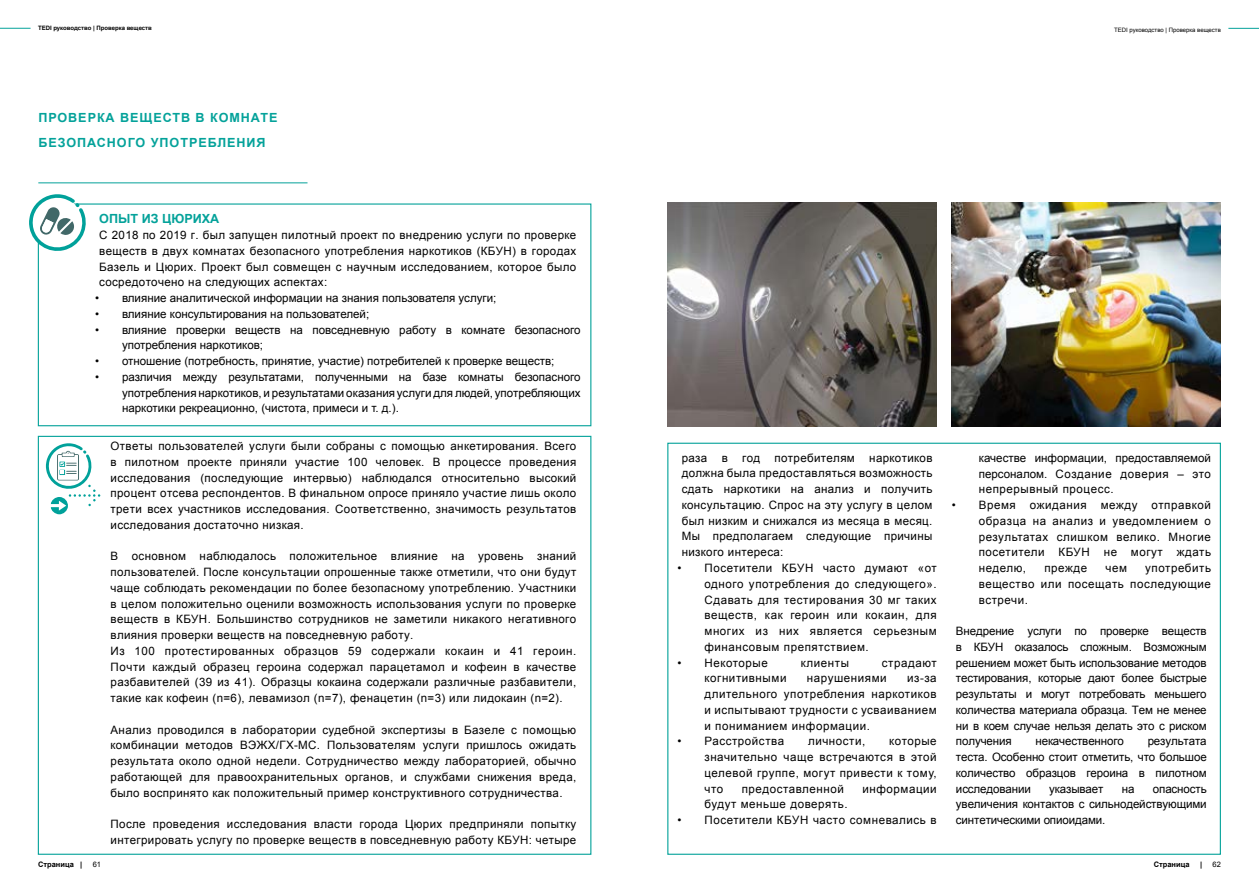
<style>
.page{position:relative;width:1259px;height:893px;background:#fff}
.page>*{position:absolute;margin:0;border:0;box-sizing:border-box;transform-origin:0 0}
.t1{font:700 12.6px/25.3px "Arial";letter-spacing:.075em;color:#04a29a}
.t2{font:700 12.6px "Arial";color:#04a29a}
.t3{font:11.55px/15.8px "Arial";letter-spacing:.03em;color:#000;text-align:justify}
.t4{font:11.55px/15.8px "Arial";color:#000}
.t5{font:11.55px "Arial";letter-spacing:.05em;color:#000}
.t6{font:11.55px "Arial";letter-spacing:-.01em;color:#000}
.t7{font:700 7.5px "Arial";color:#000}
.t8{font:7.5px "Arial";color:#000}
.t9{font:700 6px "Arial";color:#000}
.t10{font:6px "Arial";color:#000}
</style>
<div class="page">
<img style="left:667px;top:203px;width:269px;height:223px">
<img style="left:951px;top:203px;width:270px;height:223px">
<div style="left:38px;top:203px;width:553px;height:223px;border:1px solid #04a29a"></div>
<svg style="left:29px;top:194px;width:60px;height:60px"></svg>
<svg style="left:46px;top:443px;width:54px;height:71px"></svg>
<hr style="left:38px;top:182px;width:269px;height:1px;background:#04a29a">
<hr style="left:0;top:28px;width:31px;height:1px;background:#04a29a">
<hr style="left:1228px;top:28px;width:31px;height:1px;background:#04a29a">
<p class="t9" style="left:38px;top:24px;width:115px">TEDI руководство | Проверка веществ</p>
<p class="t10" style="left:1114px;top:26px;width:108px">TEDI руководство | Проверка веществ</p>
<p class="t1" style="left:38px;top:105px;width:241px">ПРОВЕРКА ВЕЩЕСТВ В КОМНАТЕ<br>БЕЗОПАСНОГО УПОТРЕБЛЕНИЯ</p>
<p class="t2" style="left:99px;top:211px;width:122px">ОПЫТ ИЗ ЦЮРИХА</p>
<p class="t3" style="left:99px;top:227px;width:478px">С 2018 по 2019 г. был запущен пилотный проект по внедрению услуги по проверке веществ в двух комнатах безопасного употребления наркотиков (КБУН) в городах Базель и Цюрих. Проект был совмещен с научным исследованием, которое было сосредоточено на следующих аспектах:</p>
<p class="t4" style="left:95px;top:290px;width:403px">• влияние аналитической информации на знания пользователя услуги;</p>
<p class="t4" style="left:95px;top:306px;width:276px">• влияние консультирования на пользователей;</p>
<p class="t4" style="left:122px;top:322px;width:460px;text-indent:-27px">• влияние проверки веществ на повседневную работу в комнате безопасного употребления наркотиков;</p>
<p class="t4" style="left:95px;top:353px;width:461px">• отношение (потребность, принятие, участие) потребителей к проверке веществ;</p>
<p class="t3" style="left:122px;top:369px;width:460px;text-indent:-27px">• различия между результатами, полученными на базе комнаты безопасного употребления наркотиков, и результатами оказания услуги для людей, употребляющих наркотики рекреационно, (чистота, примеси и т. д.).</p>
<p class="t3" style="left:111px;top:438px;width:467px">Ответы пользователей услуги были собраны с помощью анкетирования. Всего в пилотном проекте приняли участие 100 человек. В процессе проведения исследования (последующие интервью) наблюдался относительно высокий процент отсева респондентов. В финальном опросе приняло участие лишь около трети всех участников исследования. Соответственно, значимость результатов исследования достаточно низкая.</p>
<p class="t3" style="left:111px;top:548px;width:467px;text-align:left">В основном наблюдалось положительное влияние на уровень знаний пользователей. После консультации опрошенные также отметили, что они будут чаще соблюдать рекомендации по более безопасному употреблению. Участники в целом положительно оценили возможность использования услуги по проверке веществ в КБУН. Большинство сотрудников не заметили никакого негативного влияния проверки веществ на повседневную работу.<br>Из 100 протестированных образцов 59 содержали кокаин и 41 героин.<br>Почти каждый образец героина содержал парацетамол и кофеин в качестве разбавителей (39 из 41). Образцы кокаина содержали различные разбавители, такие как кофеин (n=6), левамизол (n=7), фенацетин (n=3) или лидокаин (n=2).</p>
<p class="t3" style="left:111px;top:722px;width:467px">Анализ проводился в лаборатории судебной экспертизы в Базеле с помощью комбинации методов ВЭЖХ/ГХ-МС. Пользователям услуги пришлось ожидать результата около одной недели. Сотрудничество между лабораторией, обычно работающей для правоохранительных органов, и службами снижения вреда, было воспринято как положительный пример конструктивного сотрудничества.</p>
<p class="t3" style="left:111px;top:816px;width:467px">После проведения исследования власти города Цюрих предприняли попытку интегрировать услугу по проверке веществ в повседневную работу КБУН: четыре</p>
<p class="t3" style="left:681px;top:450px;width:252px">раза в год потребителям наркотиков должна была предоставляться возможность сдать наркотики на анализ и получить консультацию. Спрос на эту услугу в целом был низким и снижался из месяца в месяц.<br>Мы предполагаем следующие причины низкого интереса:</p>
<p class="t3" style="left:704px;top:560px;width:234px;text-indent:-27px">• Посетители КБУН часто думают «от одного употребления до следующего».<br>Сдавать для тестирования 30 мг таких веществ, как героин или кокаин, для многих из них является серьезным финансовым препятствием.</p>
<p class="t5" style="left:677px;top:655px;width:92px">• Некоторые</p>
<p class="t5" style="left:801px;top:655px;width:50px">клиенты</p>
<p class="t5" style="left:882px;top:655px;width:56px">страдают</p>
<p class="t5" style="left:704px;top:671px;width:83px">когнитивными</p>
<p class="t5" style="left:807px;top:671px;width:81px">нарушениями</p>
<p class="t3" style="left:704px;top:670px;width:234px;text-indent:203px">из-за длительного употребления наркотиков и испытывают трудности с усваиванием и пониманием информации.</p>
<p class="t5" style="left:677px;top:734px;width:108px">• Расстройства</p>
<p class="t5" style="left:808px;top:734px;width:59px">личности,</p>
<p class="t3" style="left:704px;top:733px;width:234px;text-indent:185px">которые значительно чаще встречаются в этой целевой группе, могут привести к тому, что</p>
<p class="t5" style="left:742px;top:781px;width:104px">предоставленной</p>
<p class="t5" style="left:862px;top:781px;width:76px">информации</p>
<p class="t5" style="left:704px;top:797px;width:145px">будут меньше доверять.</p>
<p class="t5" style="left:677px;top:812px;width:261px">• Посетители КБУН часто сомневались в</p>
<p class="t3" style="left:978px;top:450px;width:234px">качестве информации, предоставляемой персоналом. Создание доверия – это непрерывный процесс.</p>
<p class="t3" style="left:978px;top:497px;width:234px;text-indent:-27px">• Время ожидания между отправкой образца на анализ и уведомлением о результатах слишком велико. Многие посетители КБУН не могут ждать неделю,</p>
<p class="t3" style="left:978px;top:560px;width:234px;text-indent:166px">употребить вещество или посещать последующие встречи.</p>
<p class="t3" style="left:956px;top:623px;width:252px">Внедрение услуги по проверке веществ в КБУН оказалось сложным. Возможным решением может быть использование методов тестирования, которые дают более быстрые результаты и могут потребовать меньшего количества материала образца. Тем не менее ни в коем случае нельзя делать это с риском получения</p>
<p class="t3" style="left:1044px;top:560px;width:44px">прежде</p>
<p class="t3" style="left:1105px;top:560px;width:23px">чем</p>
<p class="t3" style="left:956px;top:734px;width:252px;text-indent:192px">результата теста. Особенно стоит отметить, что большое количество образцов героина в пилотном исследовании</p>
<p class="t6" style="left:1035px;top:734px;width:90px">некачественного</p>
<p class="t3" style="left:956px;top:781px;width:252px;text-indent:197px">опасность увеличения контактов с сильнодействующими синтетическими опиоидами.</p>
<p class="t6" style="left:1049px;top:781px;width:56px">указывает</p>
<p class="t3" style="left:1121px;top:781px;width:14px">на</p>
<p class="t7" style="left:38px;top:859px;width:46px">Страница |</p>
<p class="t8" style="left:93px;top:859px;width:10px">61</p>
<p class="t7" style="left:1153px;top:859px;width:37px">Страница</p>
<p class="t7" style="left:1200px;top:859px;width:4px">|</p>
<p class="t8" style="left:1212px;top:859px;width:10px">62</p>
</div>
